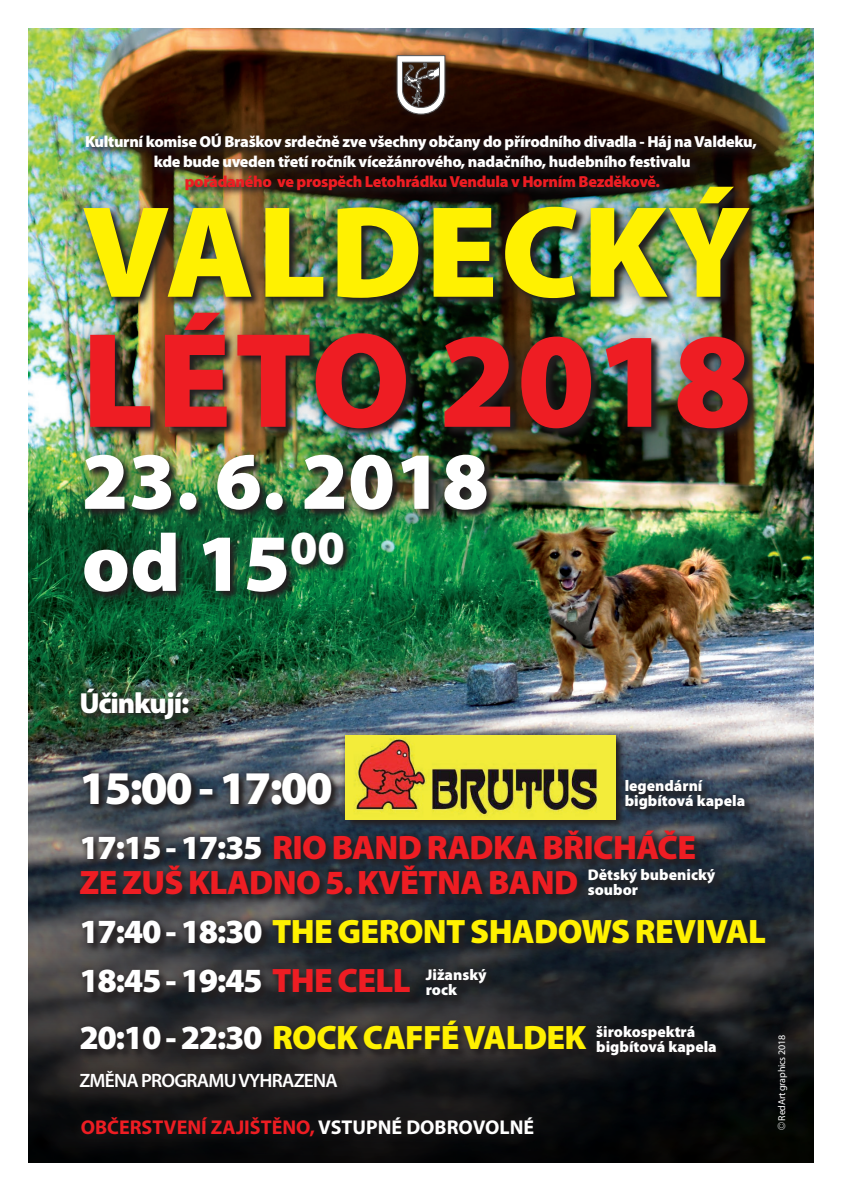
<style>
.page{position:relative;width:842px;height:1191px;background:#fff}
.page>*{position:absolute;margin:0;border:0;box-sizing:border-box;transform-origin:0 0}
.t1{font:900 136.4px "Myriad Pro";color:#ee1d23}
.t2{font:900 131.6px "Myriad Pro";letter-spacing:.02em;color:#fff101}
.t3{font:900 81.9px/82px "Myriad Pro";color:#fff}
.t4{font:900 47px "Myriad Pro";letter-spacing:-.04em;color:#fff}
.t5{font:900 34px/49.3px "Myriad Pro";letter-spacing:-.02em;color:#fff101}
.t6{font:900 34px/35px "Myriad Pro";letter-spacing:-.02em;color:#ee1d23}
.t7{font:900 29.1px "Myriad Pro";letter-spacing:-.04em;color:#fff}
.t8{font:700 20px "Myriad Pro";color:#ee1d23}
.t9{font:600 19.4px "Myriad Pro";letter-spacing:-.04em;color:#fff}
.t10{font:900 16px/20px "Myriad Pro";letter-spacing:-.02em;color:#fff;text-align:center}
.t11{font:900 16px "Myriad Pro";letter-spacing:-.02em;color:#ee1d23}
.t12{font:900 15.5px/15px "Myriad Pro";color:#fff}
.t13{font:10px "Myriad Pro";letter-spacing:-.02em;color:#fff}
.s1{color:#fff}
.s2{color:#ee1d23}
.s3{font-family:"Helvetica Neue LT Pro";font-weight:100;font-stretch:expanded}
</style>
<div class="page">
<img style="left:28px;top:28px;width:786px;height:695px">
<svg style="left:28px;top:723px;width:786px;height:439px;background:#222526"></svg>
<div style="left:59px;top:110px;width:720px;height:507px;background:#231f20;opacity:.75"></div>
<div style="left:391px;top:49px;width:60px;height:72px;background:#231f20;opacity:.75"></div>
<svg style="left:397px;top:55px;width:48px;height:62px"></svg>
<div style="left:69px;top:1105px;width:477px;height:43px;background:#0f0f10"></div>
<div style="left:74px;top:682px;width:697px;height:411px;background:#231f20;opacity:.75"></div>
<img style="left:346px;top:735px;width:269px;height:84px">
<p class="t10" style="left:85px;top:131px;width:673px">Kulturní komise OÚ Braškov srdečně zve všechny občany do přírodního divadla - Háj naValdeku, kde bude uveden třetí ročník vícežánrového, nadačního, hudebního festivalu</p>
<p class="t11" style="left:185px;top:172px;width:477px">pořádaného ve prospěch LetohrádkuVendula v Horním Bezděkově.</p>
<h2 class="t2" style="left:82px;top:178px;width:670px">VALDECKÝ</h2>
<h1 class="t1" style="left:82px;top:303px;width:671px">LÉTO 2018</h1>
<h3 class="t3" style="left:82px;top:441px;width:409px">23. 6. 2018 od 15<sup>00</sup></h3>
<h3 class="t7" style="left:79px;top:687px;width:111px">Účinkují:</h3>
<h3 class="t4" style="left:79px;top:761px;width:255px">15:00 - 17:00</h3>
<p class="t12" style="left:625px;top:779px;width:79px">legendární</p>
<p class="t12" style="left:625px;top:794px;width:122px">bigbítová kapela</p>
<h3 class="t6" style="left:79px;top:830px;width:618px"><span class="s1">17:15-17:35</span> RIO BAND RADKA BŘICHÁČE<br>ZE ZUŠ KLADNO5.KVĚTNA BAND</h3>
<p class="t12" style="left:588px;top:867px;width:129px">Dětský bubenický soubor</p>
<h3 class="t5" style="left:79px;top:907px;width:688px"><span class="s1">17:40-18:30</span> THE GERONT SHADOWS REVIVAL<br><span class="s1">18:45 - 19:45</span> <span class="s2">THE CELL</span></h3>
<p class="t12" style="left:426px;top:967px;width:62px">Jižanský rock</p>
<h3 class="t5" style="left:79px;top:1013px;width:509px"><span class="s1">20:10-22:30</span> ROCK CAFFÉVALDEK</h3>
<p class="t9" style="left:79px;top:1068px;width:260px">ZMĚNA PROGRAMUVYHRAZENA</p>
<p class="t12" style="left:596px;top:1024px;width:100px">širokospektrá</p>
<p class="t12" style="left:596px;top:1039px;width:122px">bigbítová kapela</p>
<p class="t8" style="left:81px;top:1114px;width:455px">OBČERSTVENÍ ZAJIŠTĚNO, <span class="s1">VSTUPNÉ DOBROVOLNÉ</span></p>
<p class="t13" style="left:776px;top:1130px;width:97px;rotate:-90deg"><span class="s3">©</span> RedArt graphics 2018</p>
</div>
